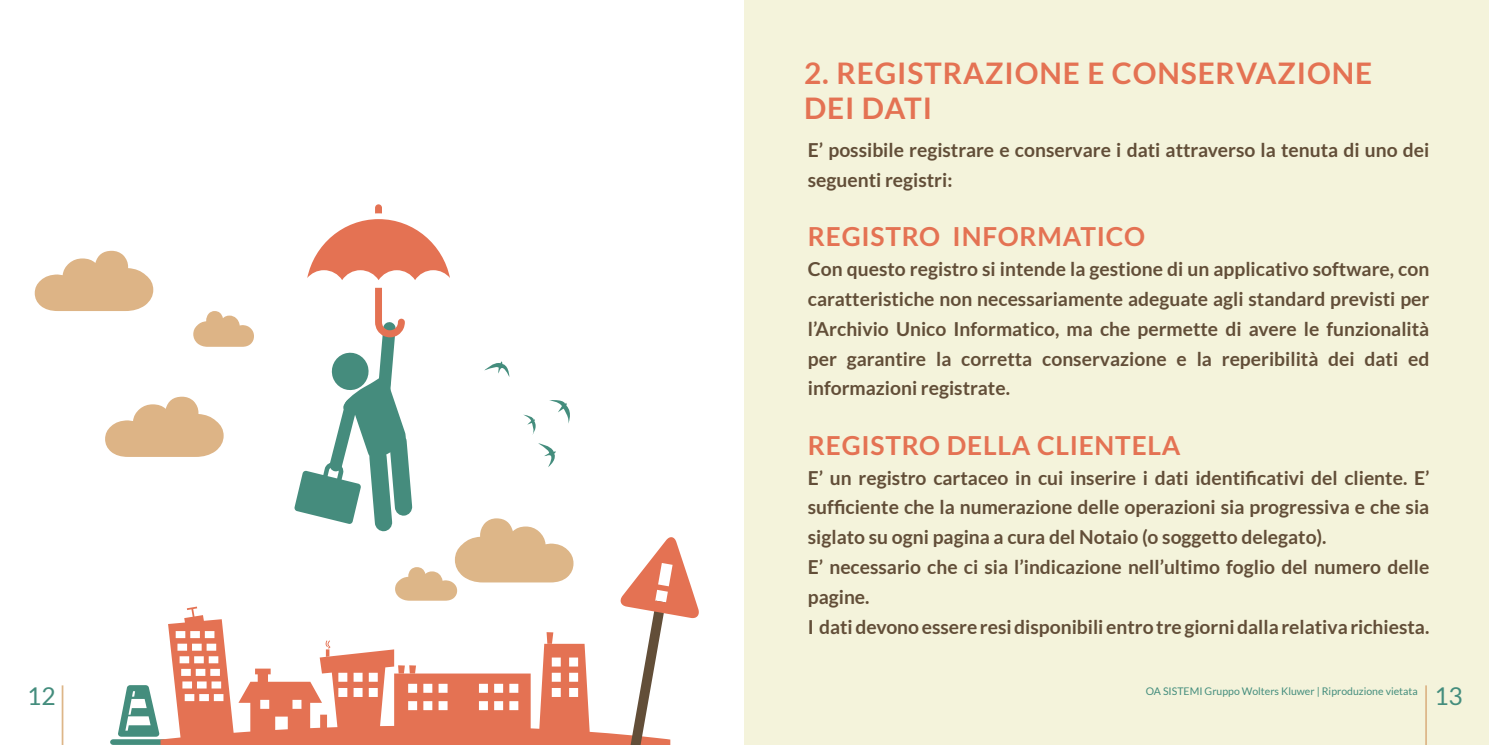
<style>
.page{position:relative;width:1489px;height:745px;background:#fff}
.page>*{position:absolute;margin:0;border:0;box-sizing:border-box;transform-origin:0 0}
.t1{font:700 29.75px/35px "Lato";letter-spacing:.03em;color:#e47253}
.t2{font:700 26.25px "Lato";letter-spacing:.03em;color:#e47253}
.t3{font:24.5px "Lato";color:#448d7d}
.t4{font:700 19.25px/29.8px "Lato";color:#624e38}
.t5{font:10.5px "Lato";color:#448d7d}
</style>
<div class="page">
<svg style="left:110px;top:685px;width:50px;height:59px"></svg>
<svg style="left:160px;top:606px;width:459px;height:138px"></svg>
<svg style="left:35px;top:251px;width:118px;height:60px"></svg>
<svg style="left:105px;top:396px;width:119px;height:60px"></svg>
<svg style="left:193px;top:311px;width:61px;height:35px"></svg>
<svg style="left:619px;top:537px;width:80px;height:207px"></svg>
<svg style="left:375px;top:204px;width:7px;height:9px"></svg>
<svg style="left:294px;top:287px;width:279px;height:313px"></svg>
<svg style="left:307px;top:219px;width:143px;height:61px"></svg>
<div style="left:744px;top:0;width:744px;height:744px;background:#f4f3db"></div>
<hr style="left:62px;top:685px;width:1px;height:59px;background:#ddb688">
<hr style="left:1424px;top:685px;width:2px;height:59px;background:#ddb688">
<h1 class="t1" style="left:804px;top:55px;width:569px">2. REGISTRAZIONE E CONSERVAZIONE<br>DEI DATI</h1>
<p class="t4" style="left:807px;top:135px;width:623px">E’ possibile registrare e conservare i dati attraverso la tenuta di uno dei seguenti registri:</p>
<h2 class="t2" style="left:807px;top:222px;width:339px">REGISTRO INFORMATICO</h2>
<p class="t4" style="left:807px;top:254px;width:623px;text-align:justify">Con questo registro si intende la gestione di un applicativo software, con caratteristiche non necessariamente adeguate agli standard previsti per l’Archivio Unico Informatico, ma che permette di avere le funzionalità per garantire la corretta conservazione e la reperibilità dei dati ed informazioni registrate.</p>
<h2 class="t2" style="left:807px;top:430px;width:374px">REGISTRO DELLA CLIENTELA</h2>
<p class="t4" style="left:807px;top:462px;width:623px">E’ un registro cartaceo in cui inserire i dati identificativi del cliente. E’ sufficiente che la numerazione delle operazioni sia progressiva e che sia siglato su ogni pagina a cura del Notaio (o soggetto delegato).<br>E’ necessario che ci sia l’indicazione nell’ultimo foglio del numero delle pagine.<br>I dati devono essere resi disponibili entro tre giorni dalla relativa richiesta.</p>
<p class="t5" style="left:1145px;top:684px;width:273px">OA SISTEMI Gruppo Wolters Kluwer | Riproduzione vietata</p>
<p class="t3" style="left:27px;top:682px;width:30px">12</p>
<p class="t3" style="left:1434px;top:682px;width:30px">13</p>
</div>
